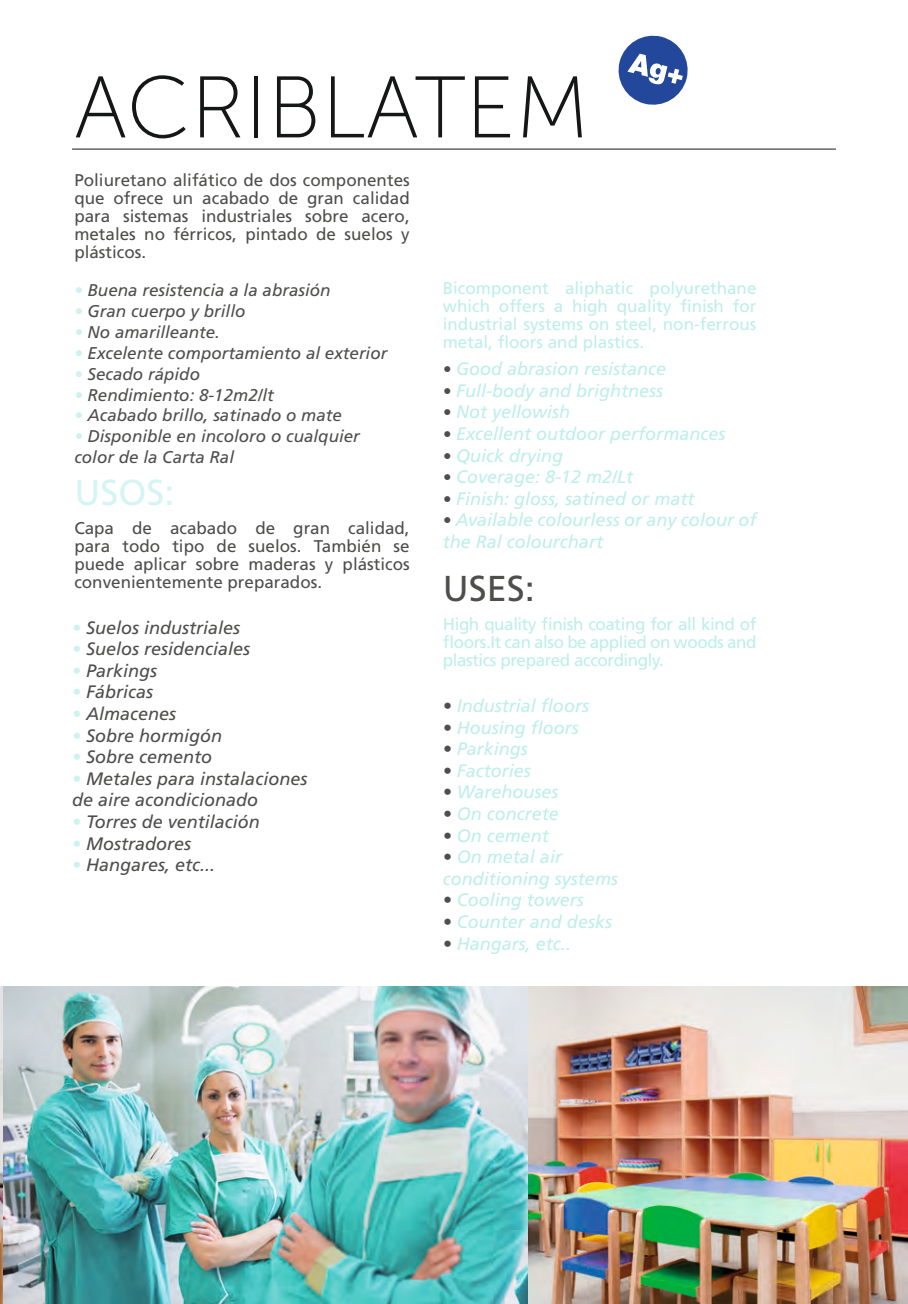
<style>
.page{position:relative;width:908px;height:1304px;background:#fff}
.page>*{position:absolute;margin:0;border:0;box-sizing:border-box;transform-origin:0 0}
.SIN_SUBRAYADO{font:87.2px "Museo Sans 100";color:#151616}
.t1{font:36px "Frutiger LT Std";color:#4e4e4d}
.titulos{font:36px "Frutiger LT Std";color:#d4f5f4}
.t2{font:italic 18px/21.6px "Frutiger LT Std";color:#bdefeb}
.t3{font:italic 18px "Frutiger LT Std";color:#4e4e4d}
.t4{font:17px/18px "Frutiger LT Std";color:#4e4e4d;text-align:justify}
.t5{font:17px/18px "Frutiger LT Std";letter-spacing:-.01em;color:#bdefeb;text-align:justify}
.t6{font:italic 17px "Frutiger LT Std";color:#4e4e4d}
.s1{color:#cdf3f1}
.s2{font-size:17px;color:#4e4e4d}
.s3{color:#4e4e4d}
</style>
<div class="page">
<img style="left:0;top:986px;width:341px;height:318px">
<img style="left:341px;top:986px;width:566px;height:318px">
<hr style="left:72px;top:149px;width:763px;height:1px;background:#151616">
<svg style="left:618px;top:35px;width:70px;height:70px"></svg>
<p class="SIN_SUBRAYADO" style="left:74px;top:61px;width:516px">ACRIBLATEM</p>
<p class="t4" style="left:74px;top:172px;width:337px">Poliuretano alifático de dos componentes que ofrece un acabado de gran calidad para sistemas industriales sobre acero, metales no férricos, pintado de suelos y plásticos.</p>
<p class="t6" style="left:74px;top:280px;width:258px"><span class="s1">•</span> Buena resistencia a la abrasión</p>
<p class="t6" style="left:74px;top:301px;width:172px"><span class="s1">•</span> Gran cuerpo y brillo</p>
<p class="t6" style="left:74px;top:322px;width:147px"><span class="s1">•</span> No amarilleante.</p>
<p class="t6" style="left:74px;top:343px;width:314px"><span class="s1">•</span> Excelente comportamiento al exterior</p>
<p class="t6" style="left:74px;top:364px;width:127px"><span class="s1">•</span> Secado rápido</p>
<p class="t6" style="left:74px;top:385px;width:201px"><span class="s1">•</span> Rendimiento: 8-12m2/lt</p>
<p class="t6" style="left:74px;top:406px;width:269px"><span class="s1">•</span> Acabado brillo, satinado o mate</p>
<p class="t6" style="left:74px;top:426px;width:287px"><span class="s1">•</span> Disponible en incoloro o cualquier</p>
<p class="t6" style="left:74px;top:447px;width:161px">color de la Carta Ral</p>
<p class="titulos" style="left:74px;top:471px;width:102px">USOS:</p>
<p class="t4" style="left:74px;top:519px;width:337px">Capa de acabado de gran calidad, para todo tipo de suelos. También se puede aplicar sobre maderas y plásticos convenientemente preparados.</p>
<p class="t3" style="left:72px;top:617px;width:170px"><span class="s1">•</span> Suelos industriales</p>
<p class="t3" style="left:72px;top:638px;width:180px"><span class="s1">•</span> Suelos residenciales</p>
<p class="t3" style="left:72px;top:660px;width:87px"><span class="s1">•</span> Parkings</p>
<p class="t3" style="left:72px;top:682px;width:83px"><span class="s1">•</span> Fábricas</p>
<p class="t3" style="left:72px;top:703px;width:106px"><span class="s1">•</span> Almacenes</p>
<p class="t3" style="left:72px;top:725px;width:152px"><span class="s1">•</span> Sobre hormigón</p>
<p class="t3" style="left:72px;top:746px;width:142px"><span class="s1">•</span> Sobre cemento</p>
<p class="t3" style="left:72px;top:768px;width:237px"><span class="s1">•</span> Metales para instalaciones</p>
<p class="t3" style="left:72px;top:790px;width:188px">de aire acondicionado</p>
<p class="t3" style="left:72px;top:811px;width:189px"><span class="s1">•</span> Torres de ventilación</p>
<p class="t3" style="left:72px;top:833px;width:121px"><span class="s1">•</span> Mostradores</p>
<p class="t3" style="left:72px;top:854px;width:145px"><span class="s1">•</span> Hangares, etc...</p>
<p class="t5" style="left:442px;top:279px;width:315px">Bicomponent aliphatic polyurethane which offers a high quality finish for industrial systems on steel, non-ferrous metal, floors and plastics.</p>
<p class="t2" style="left:442px;top:358px;width:225px"><span class="s2">•</span> Good abrasion resistance</p>
<p class="t2" style="left:442px;top:380px;width:222px"><span class="s2">•</span> Full-body and brightness</p>
<p class="t2" style="left:442px;top:401px;width:129px"><span class="s2">•</span> Not yellowish</p>
<p class="t2" style="left:442px;top:423px;width:284px"><span class="s2">•</span> Excellent outdoor performances</p>
<p class="t2" style="left:442px;top:445px;width:122px"><span class="s2">•</span> Quick drying</p>
<p class="t2" style="left:442px;top:466px;width:192px"><span class="s2">•</span> Coverage: 8-12 m2/Lt</p>
<p class="t2" style="left:442px;top:488px;width:253px"><span class="s2">•</span> Finish: gloss, satined or matt</p>
<p class="t2" style="left:442px;top:509px;width:315px"><span class="s2">•</span> Available colourless or any colour of the Ral colourchart</p>
<p class="t1" style="left:442px;top:567px;width:94px">USES:</p>
<p class="t5" style="left:442px;top:615px;width:315px">High quality finish coating for all kind of floors.It can also be applied on woods and plastics prepared accordingly.</p>
<p class="t2" style="left:442px;top:695px;width:148px"><span class="s3">•</span> Industrial floors</p>
<p class="t2" style="left:442px;top:717px;width:138px"><span class="s3">•</span> Housing floors</p>
<p class="t2" style="left:442px;top:738px;width:87px"><span class="s3">•</span> Parkings</p>
<p class="t2" style="left:442px;top:760px;width:90px"><span class="s3">•</span> Factories</p>
<p class="t2" style="left:442px;top:781px;width:117px"><span class="s3">•</span> Warehouses</p>
<p class="t2" style="left:442px;top:803px;width:118px"><span class="s3">•</span> On concrete</p>
<p class="t2" style="left:442px;top:825px;width:108px"><span class="s3">•</span> On cement</p>
<p class="t2" style="left:442px;top:846px;width:177px"><span class="s3">•</span> On metal air conditioning systems</p>
<p class="t2" style="left:442px;top:889px;width:143px"><span class="s3">•</span> Cooling towers</p>
<p class="t2" style="left:442px;top:911px;width:171px"><span class="s3">•</span> Counter and desks</p>
<p class="t2" style="left:442px;top:933px;width:130px"><span class="s3">•</span> Hangars, etc..</p>
</div>
